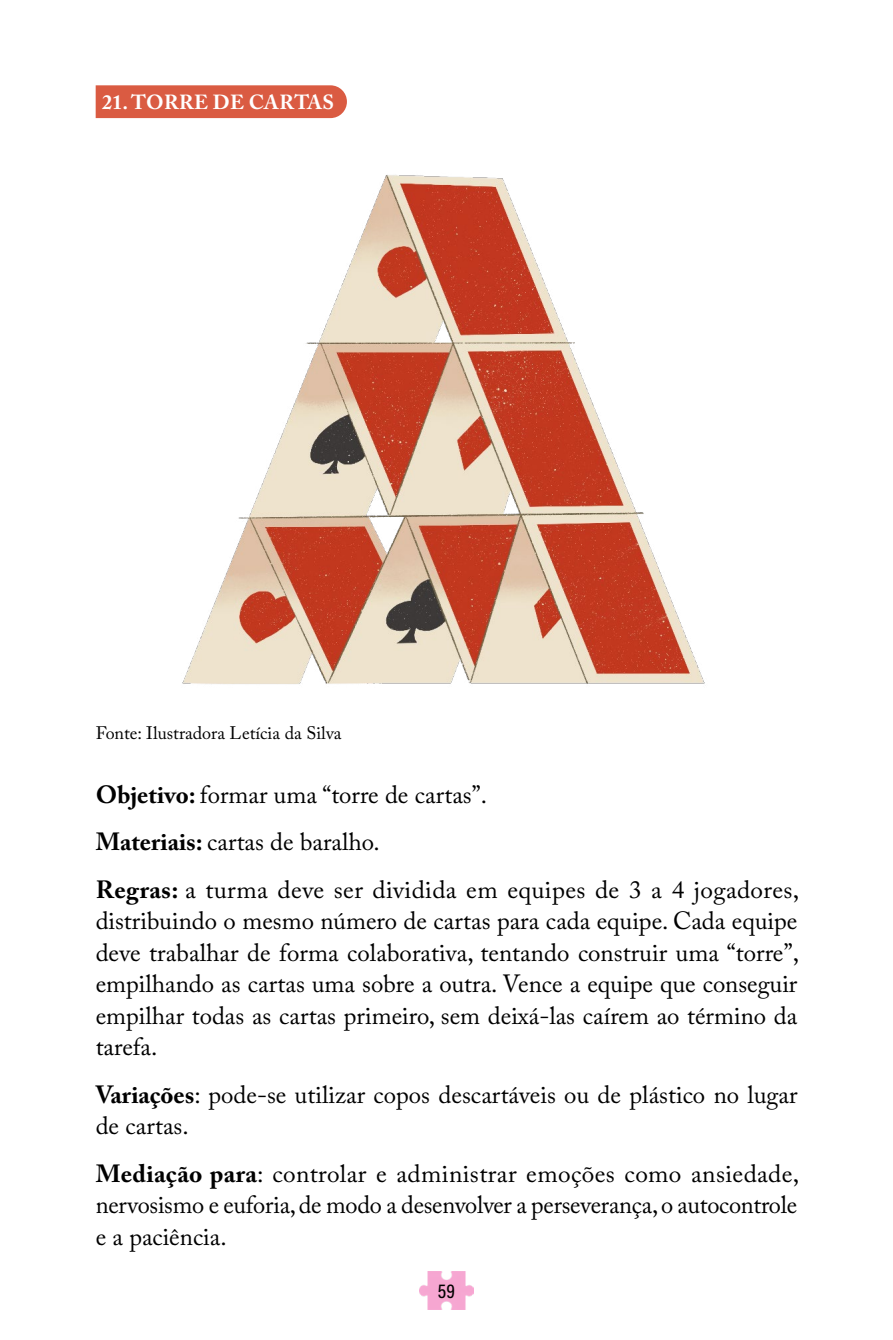
<style>
.page{position:relative;width:893px;height:1340px;background:#fff}
.page>*{position:absolute;margin:0;border:0;box-sizing:border-box;transform-origin:0 0}
.t1{font:24.75px/31.5px "Adobe Caslon Pro";color:#000}
.t2{font:700 20.25px "Adobe Caslon Pro";letter-spacing:.01em;color:#fff}
.t3{font:20.25px "Acumin Variable Concept";color:#000}
.t4{font:18px "Adobe Caslon Pro";color:#000}
.s1{font-weight:700}
</style>
<div class="page">
<img style="left:419px;top:1271px;width:55px;height:38px">
<div style="left:96px;top:85px;width:251px;height:33px;background:#da5b42"></div>
<img style="left:182px;top:175px;width:523px;height:509px">
<p class="t2" style="left:102px;top:90px;width:234px">21. TORRE DE CARTAS</p>
<p class="t4" style="left:96px;top:722px;width:247px">Fonte: Ilustradora Letícia da Silva</p>
<p class="t1" style="left:96px;top:770px;width:705px;line-height:47.5px"><span class="s1">Objetivo:</span> formar uma “torre de cartas”.<br><span class="s1">Materiais:</span> cartas de baralho.<br><span class="s1">Regras:</span> a turma deve ser dividida em equipes de 3 a 4 jogadores,</p>
<p class="t1" style="left:96px;top:905px;width:705px;text-align:justify">distribuindo o mesmo número de cartas para cada equipe. Cada equipe deve trabalhar de forma colaborativa, tentando construir uma “torre”, empilhando as cartas uma sobre a outra. Vence a equipe que conseguir empilhar todas as cartas primeiro, sem deixá-las caírem ao término da tarefa.</p>
<p class="t1" style="left:96px;top:1078px;width:703px"><span class="s1">Variações</span>: pode-se utilizar copos descartáveis ou de plástico no lugar de cartas.</p>
<p class="t1" style="left:96px;top:1157px;width:705px;text-align:justify"><span class="s1">Mediação para</span>: controlar e administrar emoções como ansiedade, nervosismo e euforia, de modo a desenvolver a perseverança, o autocontrole e a paciência.</p>
<p class="t3" style="left:438px;top:1277px;width:19px">59</p>
</div>
